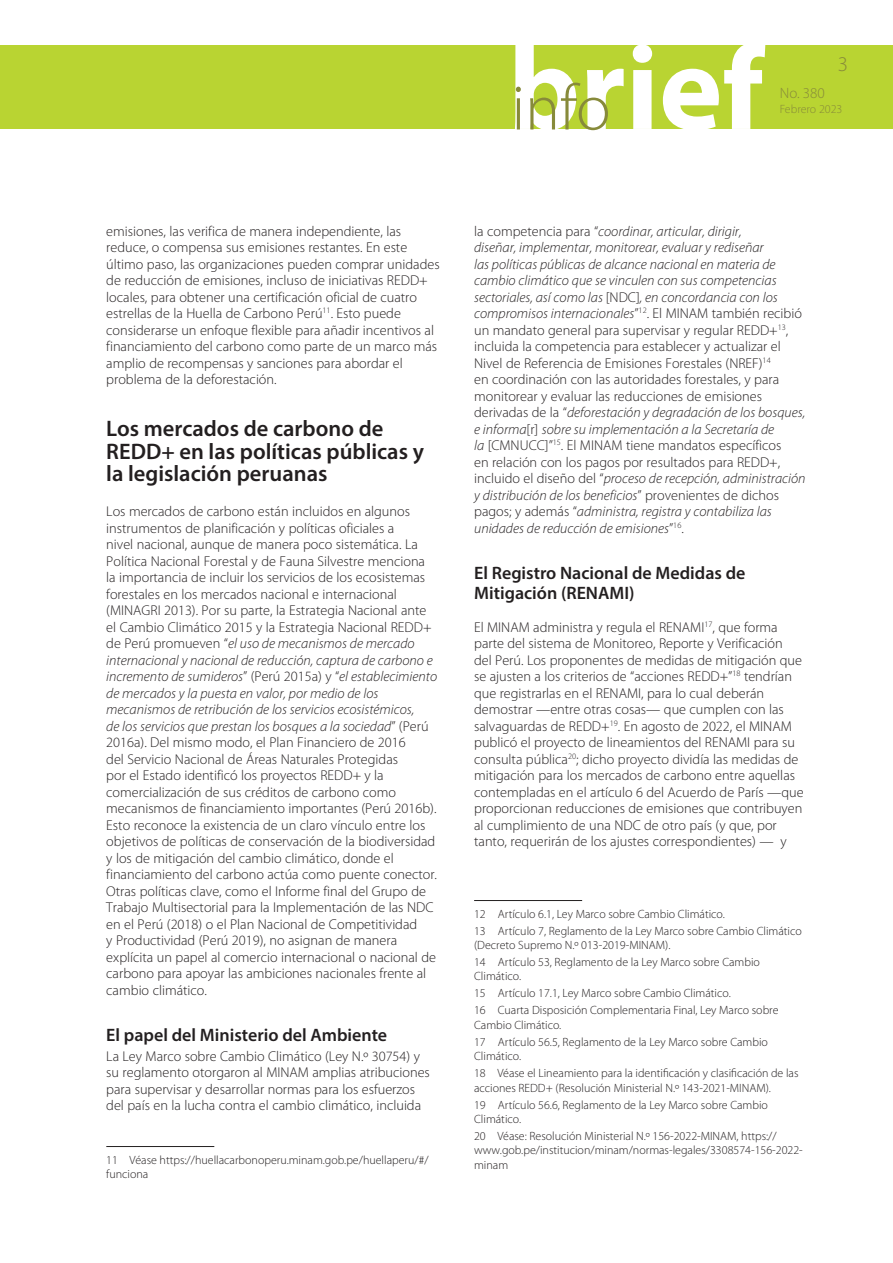
<style>
.page{position:relative;width:893px;height:1263px;background:#fff}
.page>*{position:absolute;margin:0;border:0;box-sizing:border-box;transform-origin:0 0}
.t1{font:600 22.5px/22.5px "Myriad Pro";color:#231f20}
.t2{font:300 21px "Myriad Pro";color:#878a3a}
.t3{font:600 18px/20.7px "Myriad Pro";color:#231f20}
.t4{font:300 15px "Myriad Pro";color:#878a3a}
.t5{font:300 14.25px/16.5px "Myriad Pro";color:#231f20}
.t6{font:italic 300 14.25px/16.5px "Myriad Pro";color:#231f20}
.t7{font:300 12px/17px "Myriad Pro";color:#231f20}
.t8{font:300 12px "Myriad Pro";color:#878a3a}
.s1{font-style:italic}
.s2{font-style:normal}
</style>
<div class="page">
<div style="left:0;top:45px;width:893px;height:84px;background:#b9d432"></div>
<svg style="left:515px;top:45px;width:250px;height:85px"></svg>
<hr style="left:106px;top:1146px;width:108px;height:1px;background:#231f20">
<hr style="left:474px;top:900px;width:108px;height:1px;background:#231f20">
<h2 class="t2" style="left:838px;top:53px;width:12px">3</h2>
<p class="t4" style="left:780px;top:85px;width:47px">No. 380</p>
<p class="t8" style="left:780px;top:103px;width:64px">Febrero 2023</p>
<p class="t5" style="left:106px;top:223px;width:335px">emisiones, las verifica de manera independiente, las reduce, o compensa sus emisiones restantes. En este último paso, las organizaciones pueden comprar unidades de reducción de emisiones, incluso de iniciativas REDD+ locales, para obtener una certificación oficial de cuatro estrellas de la Huella de Carbono Perú<sup>11</sup>. Esto puede considerarse un enfoque flexible para añadir incentivos al financiamiento del carbono como parte de un marco más amplio de recompensas y sanciones para abordar el problema de la deforestación.</p>
<h1 class="t1" style="left:106px;top:417px;width:319px">Los mercados de carbono de<br>REDD+ en las políticas públicas y la legislación peruanas</h1>
<p class="t5" style="left:106px;top:503px;width:332px">Los mercados de carbono están incluidos en algunos instrumentos de planificación y políticas oficiales a<br>nivel nacional, aunque de manera poco sistemática. La Política Nacional Forestal y de Fauna Silvestre menciona la importancia de incluir los servicios de los ecosistemas forestales en los mercados nacional e internacional (MINAGRI 2013). Por su parte, la Estrategia Nacional ante el Cambio Climático 2015 y la Estrategia Nacional REDD+ de Perú promueven “<span class="s1">el uso de mecanismos de mercado internacional y nacional de reducción, captura de carbono e incremento de sumideros</span>” (Perú 2015a) y “<span class="s1">el establecimiento de mercados y la puesta en valor, por medio de los mecanismos de retribución de los servicios ecosistémicos,<br>de los servicios que prestan los bosques a la sociedad</span>” (Perú 2016a). Del mismo modo, el Plan Financiero de 2016<br>del Servicio Nacional de Áreas Naturales Protegidas<br>por el Estado identificó los proyectos REDD+ y la comercialización de sus créditos de carbono como mecanismos de financiamiento importantes (Perú 2016b).<br>Esto reconoce la existencia de un claro vínculo entre los objetivos de políticas de conservación de la biodiversidad y los de mitigación del cambio climático, donde el financiamiento del carbono actúa como puente conector.<br>Otras políticas clave, como el Informe final del Grupo de Trabajo Multisectorial para la Implementación de las NDC en el Perú (2018) o el Plan Nacional de Competitividad<br>y Productividad (Perú 2019), no asignan de manera explícita un papel al comercio internacional o nacional de carbono para apoyar las ambiciones nacionales frente al cambio climático.</p>
<p class="t3" style="left:106px;top:1024px;width:282px">El papel del Ministerio del Ambiente</p>
<p class="t5" style="left:106px;top:1048px;width:325px">La Ley Marco sobre Cambio Climático (Ley N.º 30754) y su reglamento otorgaron al MINAM amplias atribuciones para supervisar y desarrollar normas para los esfuerzos del país en la lucha contra el cambio climático, incluida</p>
<p class="t7" style="left:106px;top:1152px;width:324px;line-height:14.4px">11 Véase https://huellacarbonoperu.minam.gob.pe/huellaperu/#/ funciona</p>
<p class="t6" style="left:474px;top:223px;width:333px"><span class="s2">la competencia para “</span>coordinar, articular, dirigir,<br>diseñar, implementar, monitorear, evaluar y rediseñar<br>las políticas públicas de alcance nacional en materia de cambio climático que se vinculen con sus competencias sectoriales, así como las <span class="s2">[NDC]</span>, en concordancia con los compromisos internacionales<span class="s2">”</span><sup>12</sup><span class="s2">. El MINAM también recibió un mandato general para supervisar y regular REDD+</span><sup>13</sup><span class="s2">, incluida la competencia para establecer y actualizar el Nivel de Referencia de Emisiones Forestales (NREF)</span><sup>14<br></sup><span class="s2">en coordinación con las autoridades forestales, y para monitorear y evaluar las reducciones de emisiones derivadas de la “</span>deforestación y degradación de los bosques, e informa<span class="s2">[r]</span> sobre su implementación a la Secretaría de<br>la <span class="s2">[CMNUCC]”</span><sup>15</sup><span class="s2">. El MINAM tiene mandatos específicos<br>en relación con los pagos por resultados para REDD+, incluido el diseño del “</span>proceso de recepción, administración y distribución de los beneficios<span class="s2">” provenientes de dichos pagos; y además “</span>administra, registra y contabiliza las unidades de reducción de emisiones<span class="s2">”</span><sup>16</sup><span class="s2">.</span></p>
<p class="t3" style="left:474px;top:562px;width:273px">El Registro Nacional de Medidas de<br>Mitigación (RENAMI)</p>
<p class="t5" style="left:474px;top:619px;width:331px">El MINAM administra y regula el RENAMI<sup>17</sup>, que forma parte del sistema de Monitoreo, Reporte y Verificación del Perú. Los proponentes de medidas de mitigación que se ajusten a los criterios de “acciones REDD+”<sup>18</sup> tendrían que registrarlas en el RENAMI, para lo cual deberán demostrar —entre otras cosas— que cumplen con las salvaguardas de REDD+<sup>19</sup>. En agosto de 2022, el MINAM publicó el proyecto de lineamientos del RENAMI para su consulta pública<sup>20</sup>; dicho proyecto dividía las medidas de mitigación para los mercados de carbono entre aquellas contempladas en el artículo 6 del Acuerdo de París —que proporcionan reducciones de emisiones que contribuyen al cumplimiento de una NDC de otro país (y que, por tanto, requerirán de los ajustes correspondientes) — y</p>
<p class="t7" style="left:474px;top:905px;width:329px">12 Artículo 6.1, Ley Marco sobre Cambio Climático.<br>13 Artículo 7, Reglamento de la Ley Marco sobre Cambio Climático</p>
<p class="t7" style="left:474px;top:937px;width:287px">(Decreto Supremo N.º 013-2019-MINAM).<br>14 Artículo 53, Reglamento de la Ley Marco sobre Cambio</p>
<p class="t7" style="left:474px;top:968px;width:306px">Climático.<br>15 Artículo 17.1, Ley Marco sobre Cambio Climático.<br>16 Cuarta Disposición Complementaria Final, Ley Marco sobre</p>
<p class="t7" style="left:474px;top:1016px;width:295px">Cambio Climático.<br>17 Artículo 56.5, Reglamento de la Ley Marco sobre Cambio</p>
<p class="t7" style="left:474px;top:1048px;width:326px">Climático.<br>18 Véase el Lineamiento para la identificación y clasificación de las</p>
<p class="t7" style="left:474px;top:1079px;width:298px">acciones REDD+ (Resolución Ministerial N.º 143-2021-MINAM).<br>19 Artículo 56.6, Reglamento de la Ley Marco sobre Cambio</p>
<p class="t7" style="left:474px;top:1111px;width:304px">Climático.<br>20 Véase: Resolución Ministerial N.º 156-2022-MINAM, https://</p>
<p class="t7" style="left:474px;top:1143px;width:330px;line-height:14.4px">www.gob.pe/institucion/minam/normas-legales/3308574-156-2022- minam</p>
</div>
